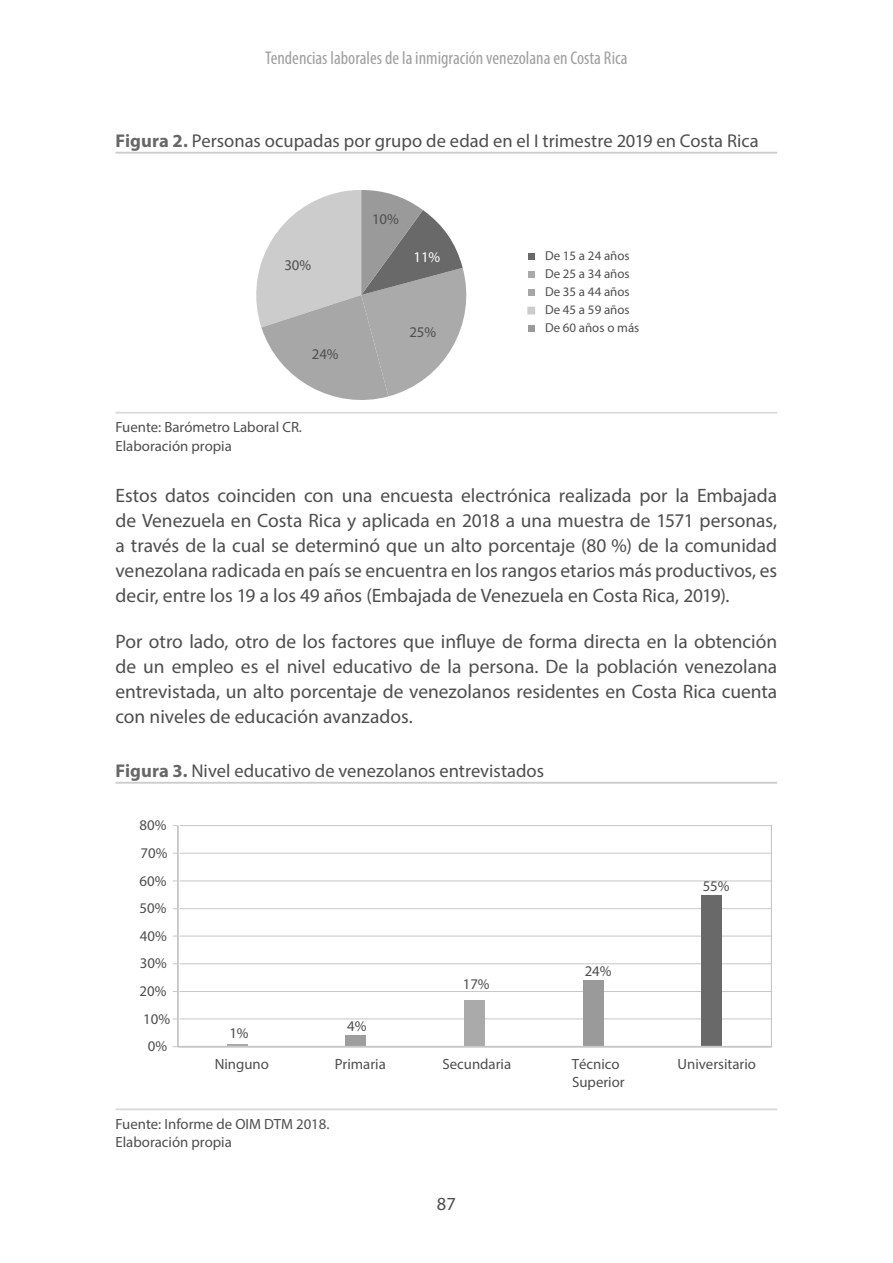
<style>
.page{position:relative;width:893px;height:1263px;background:#fff}
.page>*{position:absolute;margin:0;border:0;box-sizing:border-box;transform-origin:0 0}
.t1{font:19.5px/25px "Myriad Pro";color:#4e4e4e;text-align:justify}
.t2{font:18.45px "Myriad Pro";color:#4e4e4e}
.t3{font:condensed 18.45px "Myriad Pro";color:#9f9f9f}
.t4{font:14.85px/18.5px "Myriad Pro";color:#4e4e4e}
.t5{font:14.85px "Myriad Pro";color:#fff}
.t6{font:12.9px/18.1px "Myriad Pro";letter-spacing:.005em;color:#4e4e4e}
.s1{font-weight:700;color:#676767}
</style>
<div class="page">
<hr style="left:116px;top:152px;width:661px;height:2px;background:#ccc">
<hr style="left:116px;top:412px;width:661px;height:2px;background:#dadada">
<hr style="left:116px;top:782px;width:661px;height:2px;background:#ccc">
<hr style="left:116px;top:1108px;width:661px;height:2px;background:#dadada">
<svg style="left:528px;top:253px;width:6px;height:6px"></svg>
<div style="left:528px;top:271px;width:6px;height:7px;background:#aaa"></div>
<div style="left:528px;top:289px;width:6px;height:7px;background:#a7a7a7"></div>
<div style="left:528px;top:307px;width:6px;height:7px;background:#ccc"></div>
<div style="left:527px;top:307px;width:8px;height:8px;border:1px solid #ccc"></div>
<div style="left:528px;top:325px;width:6px;height:7px;background:#9a9a9a"></div>
<svg style="left:256px;top:190px;width:211px;height:210px"></svg>
<hr style="left:180px;top:1018px;width:592px;height:1px;background:#c6c6c6">
<hr style="left:180px;top:991px;width:592px;height:1px;background:#c6c6c6">
<hr style="left:180px;top:963px;width:592px;height:1px;background:#c6c6c6">
<hr style="left:180px;top:936px;width:592px;height:1px;background:#c6c6c6">
<hr style="left:180px;top:908px;width:592px;height:1px;background:#c6c6c6">
<hr style="left:180px;top:881px;width:592px;height:1px;background:#c6c6c6">
<hr style="left:180px;top:853px;width:592px;height:1px;background:#c6c6c6">
<hr style="left:180px;top:825px;width:592px;height:1px;background:#c6c6c6">
<hr style="left:177px;top:826px;width:2px;height:221px;background:#c6c6c6">
<div style="left:701px;top:895px;width:21px;height:152px;background:#696969"></div>
<div style="left:583px;top:981px;width:21px;height:66px;background:#9a9a9a"></div>
<div style="left:464px;top:1000px;width:21px;height:47px;background:#aaa"></div>
<div style="left:345px;top:1036px;width:21px;height:11px;background:#9d9d9d"></div>
<hr style="left:227px;top:1044px;width:21px;height:3px;background:#a7a7a7">
<hr style="left:771px;top:826px;width:1px;height:221px;background:#c6c6c6">
<hr style="left:178px;top:1046px;width:593px;height:2px;background:#c6c6c6">
<p class="t3" style="left:265px;top:51px;width:364px">Tendencias laborales de la inmigración venezolana en Costa Rica</p>
<p class="t2" style="left:116px;top:133px;width:645px"><span class="s1">Figura 2.</span> Personas ocupadas por grupo de edad en el I trimestre 2019 en Costa Rica</p>
<p class="t4" style="left:284px;top:256px;width:28px">30%</p>
<p class="t4" style="left:312px;top:346px;width:28px">24%</p>
<p class="t4" style="left:372px;top:210px;width:28px">10%</p>
<p class="t5" style="left:414px;top:251px;width:28px">11%</p>
<p class="t4" style="left:409px;top:323px;width:28px">25%</p>
<p class="t6" style="left:545px;top:247px;width:96px">De 15 a 24 años<br>De 25 a 34 años<br>De 35 a 44 años<br>De 45 a 59 años<br>De 60 años o más</p>
<p class="t4" style="left:116px;top:419px;width:188px">Fuente: Barómetro Laboral CR.<br>Elaboración propia</p>
<p class="t1" style="left:116px;top:484px;width:663px">Estos datos coinciden con una encuesta electrónica realizada por la Embajada de Venezuela en Costa Rica y aplicada en 2018 a una muestra de 1571 personas, a través de la cual se determinó que un alto porcentaje (80 %) de la comunidad venezolana radicada en país se encuentra en los rangos etarios más productivos, es decir, entre los 19 a los 49 años (Embajada de Venezuela en Costa Rica, 2019).</p>
<p class="t1" style="left:116px;top:630px;width:663px">Por otro lado, otro de los factores que influye de forma directa en la obtención de un empleo es el nivel educativo de la persona. De la población venezolana entrevistada, un alto porcentaje de venezolanos residentes en Costa Rica cuenta con niveles de educación avanzados.</p>
<p class="t2" style="left:116px;top:763px;width:430px"><span class="s1">Figura 3.</span> Nivel educativo de venezolanos entrevistados</p>
<p class="t4" style="left:140px;top:817px;width:29px">80%</p>
<p class="t4" style="left:140px;top:845px;width:29px">70%</p>
<p class="t4" style="left:139px;top:872px;width:29px">60%</p>
<p class="t4" style="left:139px;top:900px;width:29px">50%</p>
<p class="t4" style="left:140px;top:928px;width:29px">40%</p>
<p class="t4" style="left:140px;top:955px;width:29px">30%</p>
<p class="t4" style="left:139px;top:983px;width:29px">20%</p>
<p class="t4" style="left:143px;top:1010px;width:29px">10%</p>
<p class="t4" style="left:148px;top:1038px;width:21px">0%</p>
<p class="t4" style="left:229px;top:1025px;width:21px">1%</p>
<p class="t4" style="left:347px;top:1018px;width:21px">4%</p>
<p class="t4" style="left:463px;top:976px;width:28px">17%</p>
<p class="t4" style="left:585px;top:962px;width:28px">24%</p>
<p class="t4" style="left:703px;top:878px;width:28px">55%</p>
<p class="t4" style="left:215px;top:1056px;width:56px">Ninguno</p>
<p class="t4" style="left:335px;top:1056px;width:53px">Primaria</p>
<p class="t4" style="left:442px;top:1056px;width:70px">Secundaria</p>
<p class="t4" style="left:572px;top:1057px;width:54px;line-height:17.4px">Técnico<br>Superior</p>
<p class="t4" style="left:677px;top:1056px;width:80px">Universitario</p>
<p class="t4" style="left:116px;top:1115px;width:216px">Fuente: Informe de OIM DTM 2018.<br>Elaboración propia</p>
<p class="t2" style="left:437px;top:1196px;width:21px">87</p>
</div>
